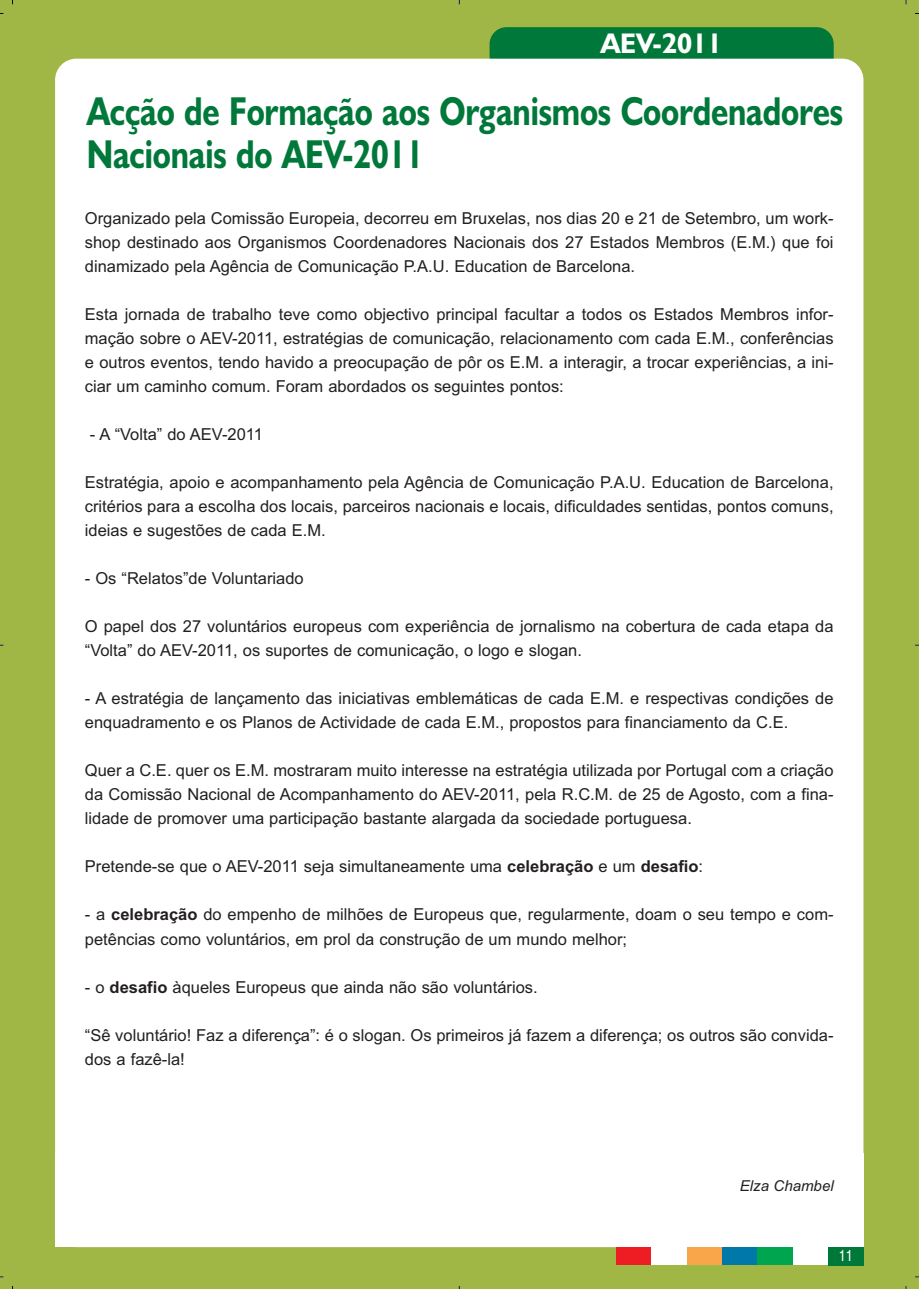
<style>
.page{position:relative;width:919px;height:1289px;background:#fff}
.page>*{position:absolute;margin:0;border:0;box-sizing:border-box;transform-origin:0 0}
.t1{font:700 40.5px/43.5px "Humanist 521 BT";letter-spacing:-.005em;color:#00783a;scale:.8 1}
.t2{font:700 28.5px "Humanist 521 BT";color:#fff}
.t3{font:16.5px/24px "Arial";color:#231f20;text-align:justify}
.t4{font:15.75px "Helvetica";color:#fff;scale:.8 1}
.t5{font:italic 15px "Arial";color:#231f20}
.s1{font-weight:700}
</style>
<div class="page">
<div style="left:13px;top:1px;width:905px;height:1287px;background:#a1b745"></div>
<div style="left:489px;top:27px;width:344px;height:70px;background:#00783a;border-radius:17px"></div>
<div style="left:55px;top:59px;width:808px;height:1188px;background:#fff;border-radius:21px"></div>
<div style="left:616px;top:1246px;width:35px;height:19px;background:#ee1d23"></div>
<div style="left:651px;top:1246px;width:36px;height:19px;background:#fff"></div>
<div style="left:687px;top:1246px;width:35px;height:19px;background:#f9a64a"></div>
<div style="left:722px;top:1246px;width:35px;height:19px;background:#0078aa"></div>
<div style="left:757px;top:1246px;width:35px;height:19px;background:#00a54f"></div>
<div style="left:792px;top:1246px;width:36px;height:19px;background:#fff"></div>
<div style="left:828px;top:1246px;width:35px;height:19px;background:#00783a"></div>
<div style="left:55px;top:1153px;width:808px;height:94px;background:#fff"></div>
<div style="left:0;top:1px;width:13px;height:1287px;background:#a1b745"></div>
<h2 class="t2" style="left:600px;top:32px;width:123px">AEV-2011</h2>
<h1 class="t1" style="left:87px;top:93px;width:947px">Acção de Formação aos Organismos Coordenadores<br>Nacionais do AEV-2011</h1>
<p class="t3" style="left:85px;top:208px;width:750px">Organizado pela Comissão Europeia, decorreu em Bruxelas, nos dias 20 e 21 de Setembro, um work&shy;shop destinado aos Organismos Coordenadores Nacionais dos 27 Estados Membros (E.M.) que foi dinamizado pela Agência de Comunicação P.A.U. Education de Barcelona.</p>
<p class="t3" style="left:85px;top:304px;width:750px">Esta jornada de trabalho teve como objectivo principal facultar a todos os Estados Membros infor&shy;mação sobre o AEV-2011, estratégias de comunicação, relacionamento com cada E.M., conferências e outros eventos, tendo havido a preocupação de pôr os E.M. a interagir, a trocar experiências, a ini&shy;ciar um caminho comum. Foram abordados os seguintes pontos:</p>
<p class="t3" style="left:90px;top:424px;width:175px">- A “Volta” do AEV-2011</p>
<p class="t3" style="left:85px;top:472px;width:750px">Estratégia, apoio e acompanhamento pela Agência de Comunicação P.A.U. Education de Barcelona, critérios para a escolha dos locais, parceiros nacionais e locais, dificuldades sentidas, pontos comuns, ideias e sugestões de cada E.M.</p>
<p class="t3" style="left:85px;top:568px;width:220px">- Os “Relatos”de Voluntariado</p>
<p class="t3" style="left:85px;top:616px;width:750px">O papel dos 27 voluntários europeus com experiência de jornalismo na cobertura de cada etapa da “Volta” do AEV-2011, os suportes de comunicação, o logo e slogan.</p>
<p class="t3" style="left:85px;top:688px;width:750px">- A estratégia de lançamento das iniciativas emblemáticas de cada E.M. e respectivas condições de enquadramento e os Planos de Actividade de cada E.M., propostos para financiamento da C.E.</p>
<p class="t3" style="left:85px;top:760px;width:750px">Quer a C.E. quer os E.M. mostraram muito interesse na estratégia utilizada por Portugal com a criação da Comissão Nacional de Acompanhamento do AEV-2011, pela R.C.M. de 25 de Agosto, com a fina&shy;lidade de promover uma participação bastante alargada da sociedade portuguesa.</p>
<p class="t3" style="left:85px;top:856px;width:619px">Pretende-se que o AEV-2011 seja simultaneamente uma <span class="s1">celebração</span> e um <span class="s1">desafio</span>:</p>
<p class="t3" style="left:85px;top:904px;width:750px">- a <span class="s1">celebração</span> do empenho de milhões de Europeus que, regularmente, doam o seu tempo e com&shy;petências como voluntários, em prol da construção de um mundo melhor;</p>
<p class="t3" style="left:85px;top:976px;width:454px">- o <span class="s1">desafio</span> àqueles Europeus que ainda não são voluntários.</p>
<p class="t3" style="left:85px;top:1024px;width:750px">“Sê voluntário! Faz a diferença”: é o slogan. Os primeiros já fazem a diferença; os outros são convida&shy;dos a fazê-la!</p>
<p class="t5" style="left:739px;top:1180px;width:95px">Elza Chambel</p>
<p class="t4" style="left:838px;top:1249px;width:19px">11</p>
</div>
